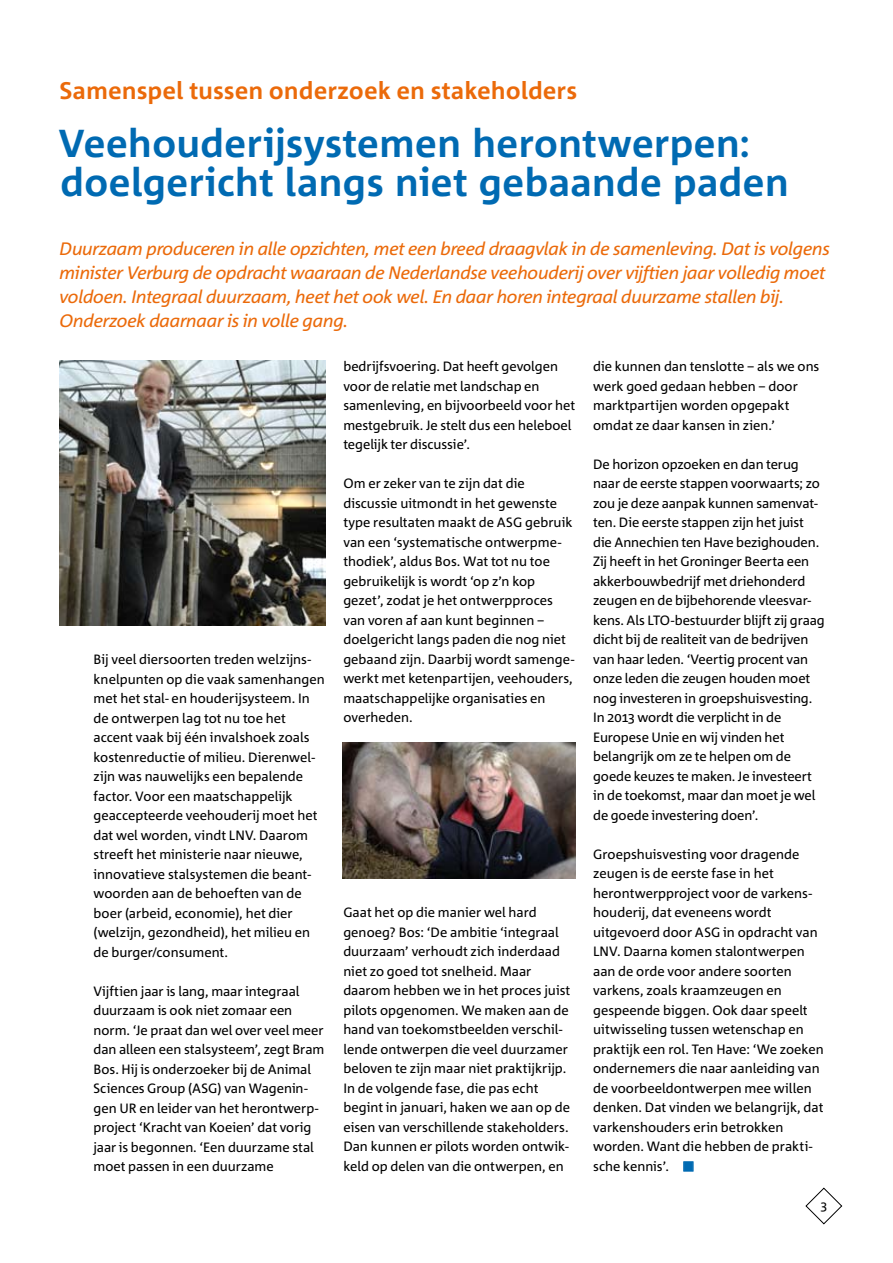
<style>
.page{position:relative;width:893px;height:1263px;background:#fff}
.page>*{position:absolute;margin:0;border:0;box-sizing:border-box;transform-origin:0 0}
.t1{font:39px/39px "Agrofont Vet";letter-spacing:-.005em;color:#006ab2}
.t2{font:24px "Agrofont Vet";color:#eb6a0a}
.t3{font:18px/24px "Agrofont Normaal Cursief";letter-spacing:-.02em;color:#eb6a0a}
.t4{font:13.5px/19.5px "Agrofont Normaal";color:#000}
.t5{font:12.75px "Agrofont Normaal";color:#000}
.s1{color:#006ab2}
</style>
<div class="page">
<svg style="left:805px;top:1188px;width:37px;height:36px"></svg>
<img style="left:60px;top:360px;width:266px;height:265px">
<img style="left:343px;top:742px;width:232px;height:137px">
<h2 class="t2" style="left:60px;top:77px;width:519px">Samenspel tussen onderzoek en stakeholders</h2>
<h1 class="t1" style="left:59px;top:125px;width:732px">Veehouderijsystemen herontwerpen: doelgericht langs niet gebaande paden</h1>
<p class="t3" style="left:60px;top:236px;width:772px">Duurzaam produceren in alle opzichten, met een breed draagvlak in de samenleving. Dat is volgens minister Verburg de opdracht waaraan de Nederlandse veehouderij over vijftien jaar volledig moet voldoen. Integraal duurzaam, heet het ook wel. En daar horen integraal duurzame stallen bij.<br>Onderzoek daarnaar is in volle gang.</p>
<p class="t4" style="left:94px;top:650px;width:233px">Bij veel diersoorten treden welzijns&shy;knelpunten op die vaak samenhangen met het stal- en houderijsysteem. In de ontwerpen lag tot nu toe het accent vaak bij één invalshoek zoals kostenreductie of milieu. Dierenwel&shy;zijn was nauwelijks een bepalende factor. Voor een maatschappelijk geaccepteerde veehouderij moet het dat wel worden, vindt LNV. Daarom streeft het ministerie naar nieuwe, innovatieve stalsystemen die beant&shy;woorden aan de behoeften van de boer (arbeid, economie), het dier (welzijn, gezondheid), het milieu en de burger/consument.</p>
<p class="t4" style="left:94px;top:981px;width:232px">Vijftien jaar is lang, maar integraal duurzaam is ook niet zomaar een norm. ‘Je praat dan wel over veel meer dan alleen een stalsysteem’, zegt Bram Bos. Hij is onderzoeker bij de Animal Sciences Group (ASG) van Wagenin&shy;gen UR en leider van het herontwerp&shy;project ‘Kracht van Koeien’ dat vorig jaar is begonnen. ‘Een duurzame stal moet passen in een duurzame</p>
<p class="t4" style="left:343px;top:357px;width:233px">bedrijfsvoering. Dat heeft gevolgen voor de relatie met landschap en samenleving, en bijvoorbeeld voor het mestgebruik. Je stelt dus een heleboel tegelijk ter discussie’.</p>
<p class="t4" style="left:343px;top:474px;width:232px">Om er zeker van te zijn dat die discussie uitmondt in het gewenste type resultaten maakt de ASG gebruik van een ‘systematische ontwerpme&shy;thodiek’, aldus Bos. Wat tot nu toe gebruikelijk is wordt ‘op z’n kop gezet’, zodat je het ontwerpproces van voren af aan kunt beginnen – doelgericht langs paden die nog niet gebaand zijn. Daarbij wordt samenge&shy;werkt met ketenpartijen, veehouders, maatschappelijke organisaties en overheden.</p>
<p class="t4" style="left:343px;top:903px;width:228px">Gaat het op die manier wel hard genoeg? Bos: ‘De ambitie ‘integraal duurzaam’ verhoudt zich inderdaad niet zo goed tot snelheid. Maar daarom hebben we in het proces juist pilots opgenomen. We maken aan de hand van toekomstbeelden verschil&shy;lende ontwerpen die veel duurzamer beloven te zijn maar niet praktijkrijp.<br>In de volgende fase, die pas echt begint in januari, haken we aan op de eisen van verschillende stakeholders.<br>Dan kunnen er pilots worden ontwik&shy;keld op delen van die ontwerpen, en</p>
<p class="t4" style="left:593px;top:357px;width:228px">die kunnen dan tenslotte – als we ons werk goed gedaan hebben – door marktpartijen worden opgepakt omdat ze daar kansen in zien.’</p>
<p class="t4" style="left:593px;top:455px;width:233px">De horizon opzoeken en dan terug naar de eerste stappen voorwaarts; zo zou je deze aanpak kunnen samenvat&shy;ten. Die eerste stappen zijn het juist die Annechien ten Have bezighouden.<br>Zij heeft in het Groninger Beerta een akkerbouwbedrijf met driehonderd zeugen en de bijbehorende vleesvar&shy;kens. Als LTO-bestuurder blijft zij graag dicht bij de realiteit van de bedrijven van haar leden. ‘Veertig procent van onze leden die zeugen houden moet nog investeren in groepshuisvesting.<br>In 2013 wordt die verplicht in de Europese Unie en wij vinden het belangrijk om ze te helpen om de goede keuzes te maken. Je investeert in de toekomst, maar dan moet je wel de goede investering doen’.</p>
<p class="t4" style="left:593px;top:845px;width:232px">Groepshuisvesting voor dragende zeugen is de eerste fase in het herontwerpproject voor de varkens&shy;houderij, dat eveneens wordt uitgevoerd door ASG in opdracht van<br>LNV. Daarna komen stalontwerpen aan de orde voor andere soorten varkens, zoals kraamzeugen en gespeende biggen. Ook daar speelt uitwisseling tussen wetenschap en praktijk een rol. Ten Have: ‘We zoeken ondernemers die naar aanleiding van de voorbeeldontwerpen mee willen denken. Dat vinden we belangrijk, dat varkenshouders erin betrokken worden. Want die hebben de prakti&shy;sche kennis’. <span class="s1">■</span></p>
<p class="t5" style="left:820px;top:1199px;width:8px">3</p>
</div>
